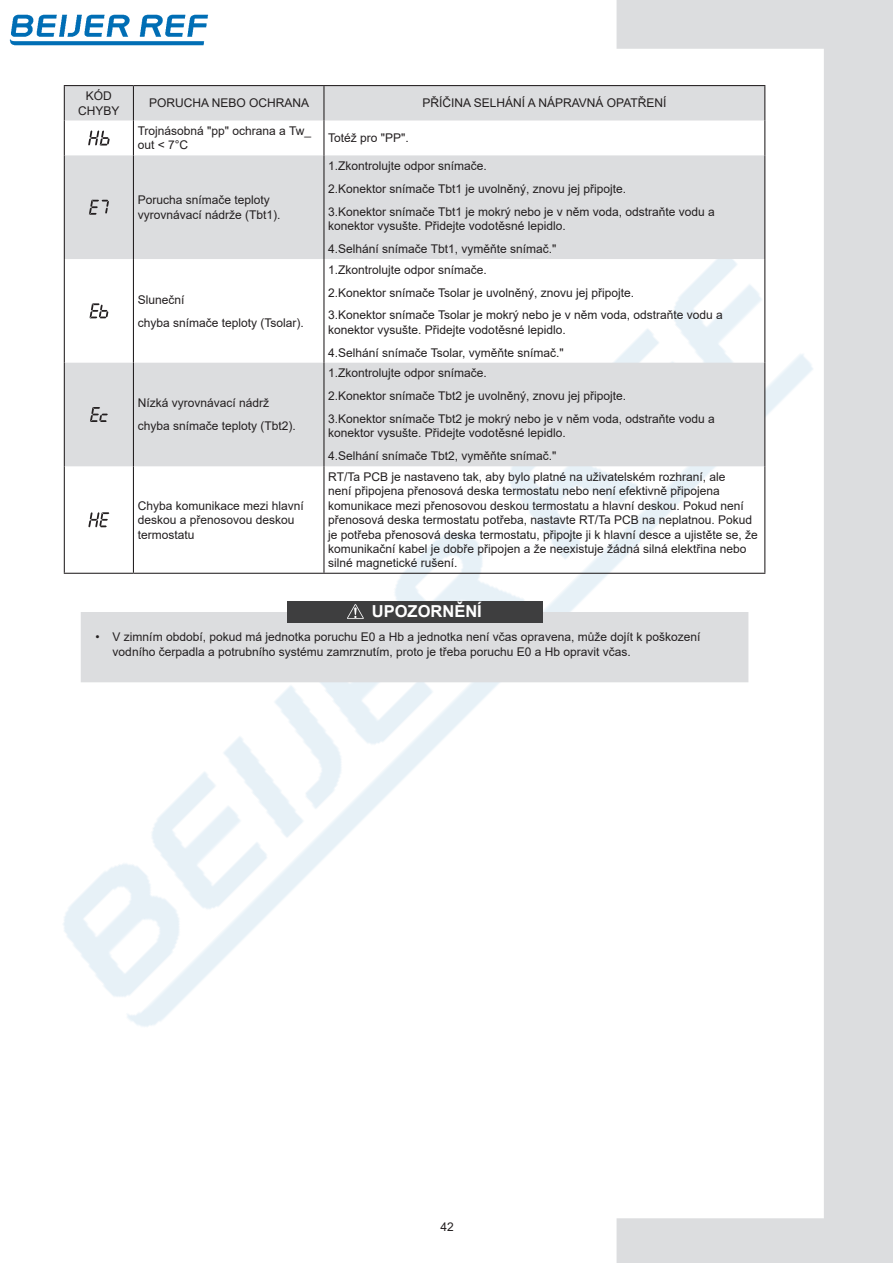
<style>
.page{position:relative;width:893px;height:1263px;background:#fff}
.page>*{position:absolute;margin:0;border:0;box-sizing:border-box;transform-origin:0 0}
.t1{font:700 16.5px "Arial";color:#fff}
.t2{font:12px/14.4px "Arial";color:#231f20}
.t3{font:12px "Arial";color:#231f20}
</style>
<div class="page">
<img style="left:63px;top:185px;width:553px;height:842px">
<img style="left:9px;top:14px;width:200px;height:32px">
<svg style="left:616px;top:0;width:277px;height:1263px"></svg>
<svg style="left:65px;top:86px;width:699px;height:380px;fill:#dcdddf"></svg>
<hr style="left:64px;top:85px;width:69px;height:1px;background:#231f20">
<hr style="left:64px;top:86px;width:1px;height:34px;background:#231f20">
<hr style="left:133px;top:85px;width:191px;height:1px;background:#231f20">
<hr style="left:133px;top:86px;width:1px;height:34px;background:#231f20">
<hr style="left:324px;top:85px;width:441px;height:1px;background:#231f20">
<hr style="left:323px;top:86px;width:1px;height:34px;background:#231f20">
<hr style="left:764px;top:86px;width:1px;height:34px;background:#231f20">
<hr style="left:64px;top:120px;width:1px;height:35px;background:#231f20">
<hr style="left:133px;top:120px;width:1px;height:35px;background:#231f20">
<hr style="left:323px;top:120px;width:1px;height:35px;background:#231f20">
<hr style="left:764px;top:120px;width:1px;height:35px;background:#231f20">
<hr style="left:64px;top:155px;width:1px;height:104px;background:#231f20">
<hr style="left:133px;top:155px;width:1px;height:104px;background:#231f20">
<hr style="left:323px;top:155px;width:1px;height:104px;background:#231f20">
<hr style="left:764px;top:155px;width:1px;height:104px;background:#231f20">
<hr style="left:64px;top:259px;width:1px;height:104px;background:#231f20">
<hr style="left:133px;top:259px;width:1px;height:104px;background:#231f20">
<hr style="left:323px;top:259px;width:1px;height:104px;background:#231f20">
<hr style="left:764px;top:259px;width:1px;height:104px;background:#231f20">
<hr style="left:64px;top:363px;width:1px;height:103px;background:#231f20">
<hr style="left:133px;top:363px;width:1px;height:103px;background:#231f20">
<hr style="left:323px;top:363px;width:1px;height:103px;background:#231f20">
<hr style="left:764px;top:363px;width:1px;height:103px;background:#231f20">
<hr style="left:64px;top:466px;width:1px;height:107px;background:#231f20">
<hr style="left:133px;top:466px;width:1px;height:107px;background:#231f20">
<hr style="left:323px;top:466px;width:1px;height:107px;background:#231f20">
<hr style="left:764px;top:466px;width:1px;height:107px;background:#231f20">
<hr style="left:64px;top:573px;width:69px;height:1px;background:#231f20">
<hr style="left:133px;top:573px;width:191px;height:1px;background:#231f20">
<hr style="left:324px;top:573px;width:441px;height:1px;background:#231f20">
<svg style="left:88px;top:130px;width:22px;height:16px"></svg>
<svg style="left:89px;top:200px;width:20px;height:15px"></svg>
<svg style="left:89px;top:303px;width:19px;height:15px"></svg>
<svg style="left:90px;top:407px;width:18px;height:15px"></svg>
<svg style="left:88px;top:512px;width:21px;height:15px"></svg>
<div style="left:81px;top:612px;width:667px;height:70px;background:#dcdddf"></div>
<div style="left:287px;top:601px;width:255px;height:21px;background:#3e3e3f"></div>
<svg style="left:347px;top:604px;width:17px;height:15px"></svg>
<p class="t2" style="left:78px;top:89px;width:43px;text-align:center">KÓD<br>CHYBY</p>
<p class="t2" style="left:149px;top:96px;width:162px">PORUCHA NEBO OCHRANA</p>
<p class="t2" style="left:422px;top:96px;width:246px">PŘÍČINA SELHÁNÍ A NÁPRAVNÁ OPATŘENÍ</p>
<p class="t2" style="left:138px;top:124px;width:175px">Trojnásobná "pp" ochrana a Tw_ out &lt; 7°C</p>
<p class="t2" style="left:328px;top:131px;width:82px">Totéž pro "PP".</p>
<p class="t2" style="left:138px;top:193px;width:144px">Porucha snímače teploty vyrovnávací nádrže (Tbt1).</p>
<p class="t2" style="left:138px;top:288px;width:168px;line-height:23px">Sluneční<br>chyba snímače teploty (Tsolar).</p>
<p class="t2" style="left:138px;top:391px;width:160px;line-height:23px">Nízká vyrovnávací nádrž chyba snímače teploty (Tbt2).</p>
<p class="t2" style="left:328px;top:154px;width:388px;line-height:23px">1.Zkontrolujte odpor snímače.<br>2.Konektor snímače Tbt1 je uvolněný, znovu jej připojte.<br>3.Konektor snímače Tbt1 je mokrý nebo je v něm voda, odstraňte vodu a</p>
<p class="t2" style="left:328px;top:214px;width:239px;line-height:23px">konektor vysušte. Přidejte vodotěsné lepidlo.<br>4.Selhání snímače Tbt1, vyměňte snímač."</p>
<p class="t2" style="left:328px;top:258px;width:396px;line-height:23px">1.Zkontrolujte odpor snímače.<br>2.Konektor snímače Tsolar je uvolněný, znovu jej připojte.<br>3.Konektor snímače Tsolar je mokrý nebo je v něm voda, odstraňte vodu a</p>
<p class="t2" style="left:328px;top:318px;width:239px;line-height:23px">konektor vysušte. Přidejte vodotěsné lepidlo.<br>4.Selhání snímače Tsolar, vyměňte snímač."</p>
<p class="t2" style="left:328px;top:361px;width:388px;line-height:23px">1.Zkontrolujte odpor snímače.<br>2.Konektor snímače Tbt2 je uvolněný, znovu jej připojte.<br>3.Konektor snímače Tbt2 je mokrý nebo je v něm voda, odstraňte vodu a</p>
<p class="t2" style="left:328px;top:422px;width:239px;line-height:23px">konektor vysušte. Přidejte vodotěsné lepidlo.<br>4.Selhání snímače Tbt2, vyměňte snímač."</p>
<p class="t2" style="left:328px;top:469px;width:431px">RT/Ta PCB je nastaveno tak, aby bylo platné na uživatelském rozhraní, ale<br>není připojena přenosová deska termostatu nebo není efektivně připojena komunikace mezi přenosovou deskou termostatu a hlavní deskou. Pokud není přenosová deska termostatu potřeba, nastavte RT/Ta PCB na neplatnou. Pokud je potřeba přenosová deska termostatu, připojte ji k hlavní desce a ujistěte se, že komunikační kabel je dobře připojen a že neexistuje žádná silná elektřina nebo silné magnetické rušení.</p>
<h1 class="t1" style="left:372px;top:600px;width:112px">UPOZORNĚNÍ</h1>
<p class="t2" style="left:113px;top:630px;width:589px;text-indent:-17px">• V zimním období, pokud má jednotka poruchu E0 a Hb a jednotka není včas opravena, může dojít k poškození vodního čerpadla a potrubního systému zamrznutím, proto je třeba poruchu E0 a Hb opravit včas.</p>
<p class="t2" style="left:138px;top:498px;width:168px">Chyba komunikace mezi hlavní deskou a přenosovou deskou termostatu</p>
<p class="t3" style="left:440px;top:1218px;width:15px">42</p>
</div>
